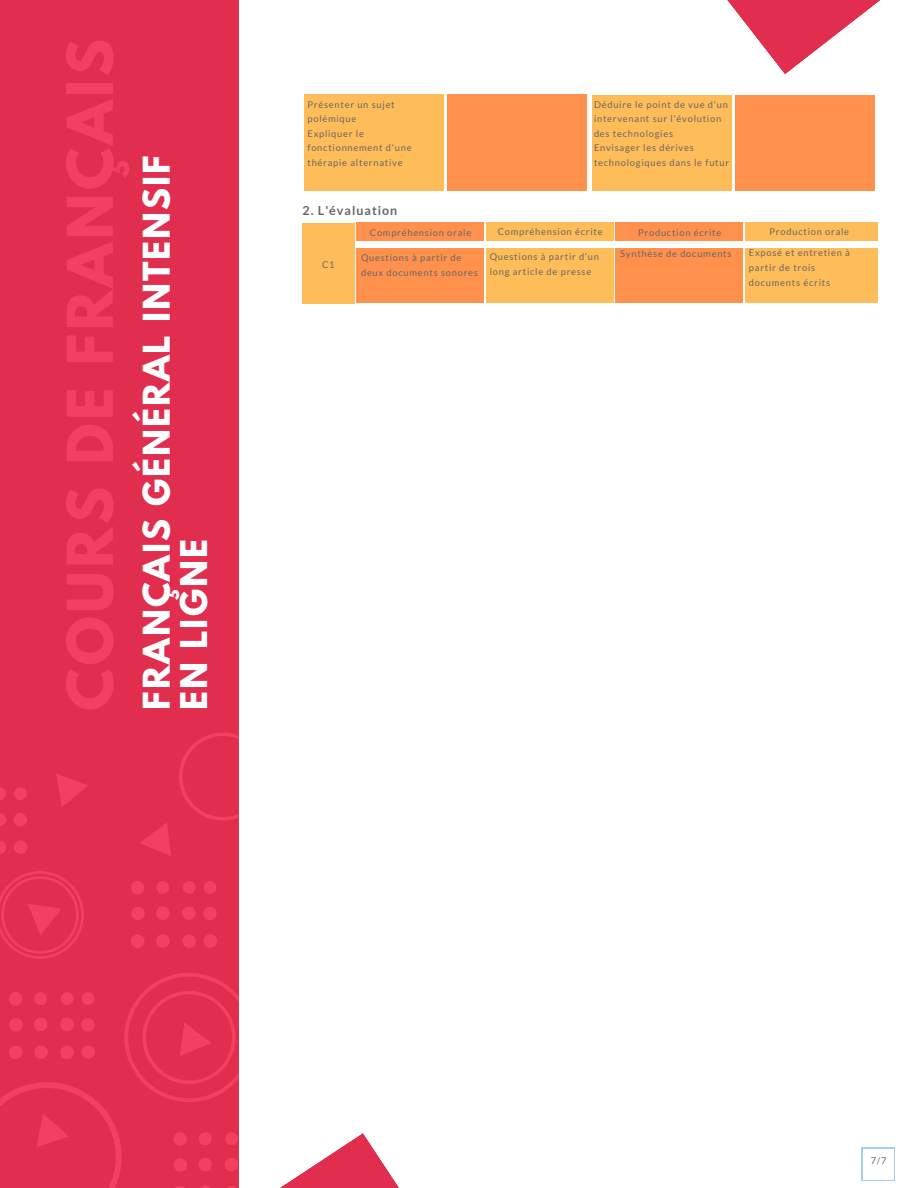
<style>
.page{position:relative;width:918px;height:1188px;background:#fff}
.page>*{position:absolute;margin:0;border:0;box-sizing:border-box;transform-origin:0 0}
.t1{font:700 32.7px "League Spartan";letter-spacing:.06em;color:#fff}
.t2{font:700 12.45px "Lato";letter-spacing:.08em;color:#666}
.t3{font:9.3px/14.7px "Lato";letter-spacing:.08em;color:#666}
</style>
<div class="page">
<div style="left:0;top:0;width:240px;height:1188px;background:#e12d4e"></div>
<svg style="left:727px;top:0;width:153px;height:74px"></svg>
<svg style="left:124px;top:973px;width:116px;height:129px"></svg>
<svg style="left:0;top:871px;width:84px;height:88px"></svg>
<svg style="left:0;top:1082px;width:122px;height:106px"></svg>
<svg style="left:36px;top:1113px;width:33px;height:34px"></svg>
<svg style="left:182px;top:907px;width:14px;height:13px"></svg>
<svg style="left:203px;top:907px;width:14px;height:13px"></svg>
<svg style="left:156px;top:906px;width:13px;height:14px"></svg>
<svg style="left:131px;top:907px;width:14px;height:13px"></svg>
<svg style="left:131px;top:935px;width:13px;height:13px"></svg>
<svg style="left:156px;top:934px;width:14px;height:14px"></svg>
<svg style="left:182px;top:935px;width:14px;height:13px"></svg>
<svg style="left:204px;top:934px;width:13px;height:14px"></svg>
<svg style="left:131px;top:881px;width:13px;height:13px"></svg>
<svg style="left:156px;top:881px;width:13px;height:13px"></svg>
<svg style="left:183px;top:881px;width:12px;height:13px"></svg>
<svg style="left:204px;top:881px;width:12px;height:13px"></svg>
<svg style="left:60px;top:1018px;width:14px;height:13px"></svg>
<svg style="left:81px;top:1018px;width:14px;height:13px"></svg>
<svg style="left:34px;top:1018px;width:13px;height:13px"></svg>
<svg style="left:9px;top:1018px;width:14px;height:13px"></svg>
<svg style="left:9px;top:1046px;width:13px;height:13px"></svg>
<svg style="left:34px;top:1045px;width:14px;height:14px"></svg>
<svg style="left:60px;top:1046px;width:14px;height:13px"></svg>
<svg style="left:82px;top:1045px;width:13px;height:14px"></svg>
<svg style="left:9px;top:992px;width:13px;height:14px"></svg>
<svg style="left:34px;top:992px;width:13px;height:13px"></svg>
<svg style="left:61px;top:992px;width:13px;height:13px"></svg>
<svg style="left:82px;top:992px;width:12px;height:13px"></svg>
<svg style="left:173px;top:1132px;width:226px;height:56px"></svg>
<svg style="left:140px;top:823px;width:31px;height:33px"></svg>
<div style="left:0;top:813px;width:6px;height:13px;background:#f44060"></div>
<svg style="left:14px;top:813px;width:13px;height:14px"></svg>
<div style="left:0;top:841px;width:6px;height:13px;background:#f44060"></div>
<svg style="left:14px;top:840px;width:13px;height:14px"></svg>
<div style="left:0;top:787px;width:6px;height:13px;background:#f44060"></div>
<svg style="left:14px;top:787px;width:13px;height:13px"></svg>
<svg style="left:56px;top:774px;width:32px;height:33px"></svg>
<hr style="left:862px;top:1149px;width:1px;height:31px;background:#a3d0ef">
<hr style="left:894px;top:1149px;width:1px;height:31px;background:#a3d0ef">
<hr style="left:863px;top:1180px;width:31px;height:1px;background:#a3d0ef">
<hr style="left:863px;top:1148px;width:31px;height:1px;background:#a3d0ef">
<svg style="left:179px;top:733px;width:61px;height:88px"></svg>
<div style="left:240px;top:0;width:36px;height:1188px;background:#fff"></div>
<div style="left:745px;top:223px;width:133px;height:80px;background:#ffbd59"></div>
<div style="left:616px;top:223px;width:127px;height:80px;background:#ff914d"></div>
<div style="left:486px;top:223px;width:127px;height:80px;background:#ffbd59"></div>
<div style="left:357px;top:223px;width:127px;height:80px;background:#ff914d"></div>
<div style="left:278px;top:242px;width:612px;height:5px;background:#fff"></div>
<div style="left:303px;top:223px;width:51px;height:81px;background:#ffbd59"></div>
<div style="left:304px;top:95px;width:139px;height:99px;background:#ffbd59"></div>
<div style="left:592px;top:95px;width:139px;height:96px;background:#ffbd59"></div>
<div style="left:735px;top:95px;width:139px;height:96px;background:#ff914d"></div>
<div style="left:447px;top:95px;width:139px;height:99px;background:#ff914d"></div>
<div style="left:288px;top:191px;width:612px;height:6px;background:#fff"></div>
<p class="t1" style="left:141px;top:710px;width:556px;rotate:-90deg">FRANÇAIS GÉNÉRAL INTENSIF</p>
<p class="t1" style="left:178px;top:710px;width:172px;rotate:-90deg">EN LIGNE</p>
<p class="t3" style="left:308px;top:97px;width:89px">Présenter un sujet polémique</p>
<p class="t3" style="left:308px;top:126px;width:106px">Expliquer le fonctionnement d'une thérapie alternative</p>
<p class="t3" style="left:594px;top:97px;width:135px">Déduire le point de vue d'un intervenant sur l'évolution des technologies</p>
<p class="t3" style="left:594px;top:141px;width:137px">Envisager les dérives technologiques dans le futur</p>
<p class="t2" style="left:303px;top:203px;width:96px">2. L'évaluation</p>
<p class="t3" style="left:370px;top:225px;width:103px">Compréhension orale</p>
<p class="t3" style="left:498px;top:224px;width:106px">Compréhension écrite</p>
<p class="t3" style="left:638px;top:225px;width:85px">Production écrite</p>
<p class="t3" style="left:770px;top:224px;width:81px">Production orale</p>
<p class="t3" style="left:322px;top:257px;width:14px">C1</p>
<p class="t3" style="left:361px;top:250px;width:118px">Questions à partir de deux documents sonores</p>
<p class="t3" style="left:490px;top:249px;width:111px">Questions à partir d’un long article de presse</p>
<p class="t3" style="left:620px;top:246px;width:113px">Synthèse de documents</p>
<p class="t3" style="left:749px;top:245px;width:103px">Exposé et entretien à partir de trois documents écrits</p>
<p class="t3" style="left:871px;top:1153px;width:17px">7/7</p>
</div>
